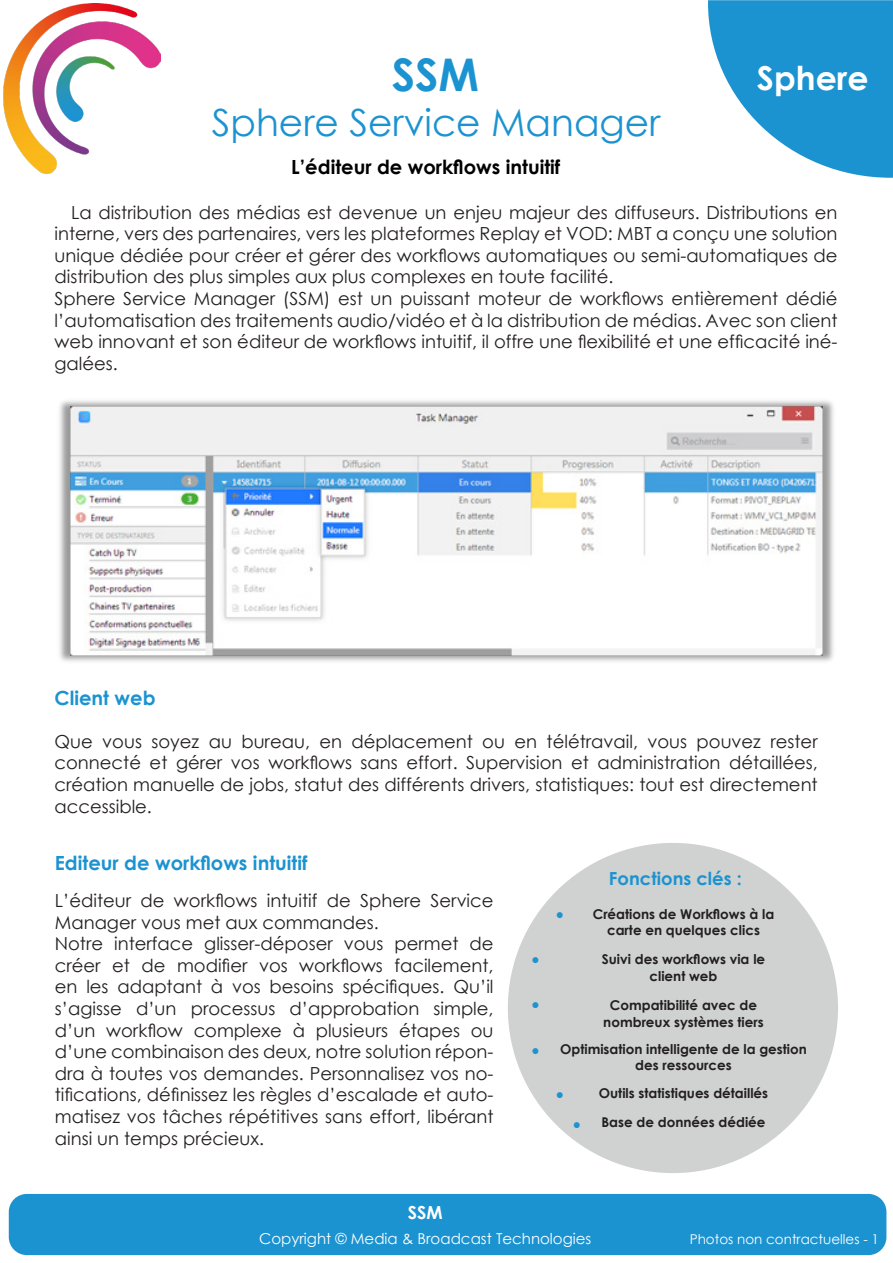
<style>
.page{position:relative;width:893px;height:1263px;background:#fff}
.page>*{position:absolute;margin:0;border:0;box-sizing:border-box;transform-origin:0 0}
.t1{font:700 45px "Century Gothic";color:#1c93d1}
.t2{font:37.5px "Century Gothic";color:#1c93d1}
.t3{font:700 33px "Century Gothic";color:#fff}
.t4{font:22.5px "Minion Pro";color:#1d93d1}
.t5{font:700 19.5px "Century Gothic";color:#1c93d1}
.t6{font:700 19.5px "Century Gothic";color:#000}
.t7{font:18px/21.6px "Century Gothic";color:#231f20;text-align:justify}
.t8{font:700 18px "Century Gothic";color:#1c93d1}
.t9{font:700 18px "Century Gothic";color:#fff}
.t10{font:15px "Century Gothic";color:#fff}
.t11{font:700 13.5px/16.2px "Century Gothic";color:#231f20;text-align:center}
.t12{font:13.5px "Century Gothic";color:#fff}
</style>
<div class="page">
<div style="left:9px;top:1194px;width:877px;height:61px;background:#1c93d1;border-radius:18px"></div>
<svg style="left:708px;top:0;width:185px;height:178px"></svg>
<img style="left:3px;top:3px;width:157px;height:170px">
<img style="left:59px;top:400px;width:775px;height:262px">
<div style="left:508px;top:843px;width:330px;height:330px;background:#cfd2d0;border-radius:50%"></div>
<p class="t1" style="left:392px;top:41px;width:89px">SSM</p>
<p class="t2" style="left:212px;top:96px;width:450px">Sphere Service Manager</p>
<p class="t6" style="left:291px;top:152px;width:271px">L’éditeur de workflows intuitif</p>
<p class="t3" style="left:757px;top:53px;width:113px">Sphere</p>
<p class="t7" style="left:55px;top:201px;width:785px;text-indent:16px">La distribution des médias est devenue un enjeu majeur des diffuseurs. Distributions en interne, vers des partenaires, vers les plateformes Replay et VOD: MBT a conçu une solution unique dédiée pour créer et gérer des workflows automatiques ou semi-automatiques de distribution des plus simples aux plus complexes en toute facilité.</p>
<p class="t7" style="left:55px;top:287px;width:785px">Sphere Service Manager (SSM) est un puissant moteur de workflows entièrement dédié l’automatisation des traitements audio/vidéo et à la distribution de médias. Avec son client web innovant et son éditeur de workflows intuitif, il offre une flexibilité et une efficacité iné&shy;galées.</p>
<p class="t5" style="left:55px;top:683px;width:103px">Client web</p>
<p class="t7" style="left:55px;top:730px;width:765px">Que vous soyez au bureau, en déplacement ou en télétravail, vous pouvez rester connecté et gérer vos workflows sans effort. Supervision et administration détaillées, création manuelle de jobs, statut des différents drivers, statistiques: tout est directement accessible.</p>
<p class="t5" style="left:55px;top:848px;width:254px">Editeur de workflows intuitif</p>
<p class="t7" style="left:55px;top:889px;width:440px">L’éditeur de workflows intuitif de Sphere Service<br>Manager vous met aux commandes.</p>
<p class="t7" style="left:55px;top:932px;width:440px">Notre interface glisser-déposer vous permet de créer et de modifier vos workflows facilement, en les adaptant à vos besoins spécifiques. Qu’il s’agisse d’un processus d’approbation simple, d’un workflow complexe à plusieurs étapes ou d’une combinaison des deux, notre solution répon&shy;dra à toutes vos demandes. Personnalisez vos no&shy;tifications, définissez les règles d’escalade et auto&shy;matisez vos tâches répétitives sans effort, libérant ainsi un temps précieux.</p>
<p class="t4" style="left:531px;top:942px;width:10px">•</p>
<p class="t4" style="left:531px;top:987px;width:10px">•</p>
<p class="t4" style="left:531px;top:1033px;width:10px">•</p>
<p class="t4" style="left:556px;top:897px;width:10px">•</p>
<p class="t8" style="left:609px;top:865px;width:134px">Fonctions clés :</p>
<p class="t11" style="left:593px;top:905px;width:183px">Créations de Workflows à la</p>
<p class="t11" style="left:607px;top:921px;width:154px">carte en quelques clics</p>
<p class="t11" style="left:602px;top:951px;width:165px">Suivi des workflows via le</p>
<p class="t11" style="left:649px;top:967px;width:70px">client web</p>
<p class="t11" style="left:610px;top:997px;width:149px">Compatibilité avec de</p>
<p class="t11" style="left:603px;top:1013px;width:162px">nombreux systèmes tiers</p>
<p class="t11" style="left:560px;top:1040px;width:248px">Optimisation intelligente de la gestion des ressources</p>
<p class="t4" style="left:556px;top:1078px;width:10px">•</p>
<p class="t11" style="left:599px;top:1084px;width:171px">Outils statistiques détaillés</p>
<p class="t4" style="left:573px;top:1107px;width:10px">•</p>
<p class="t11" style="left:601px;top:1114px;width:166px">Base de données dédiée</p>
<p class="t9" style="left:408px;top:1198px;width:36px">SSM</p>
<p class="t10" style="left:259px;top:1228px;width:334px">Copyright © Media &amp; Broadcast Technologies</p>
<p class="t12" style="left:690px;top:1230px;width:191px">Photos non contractuelles - 1</p>
</div>
